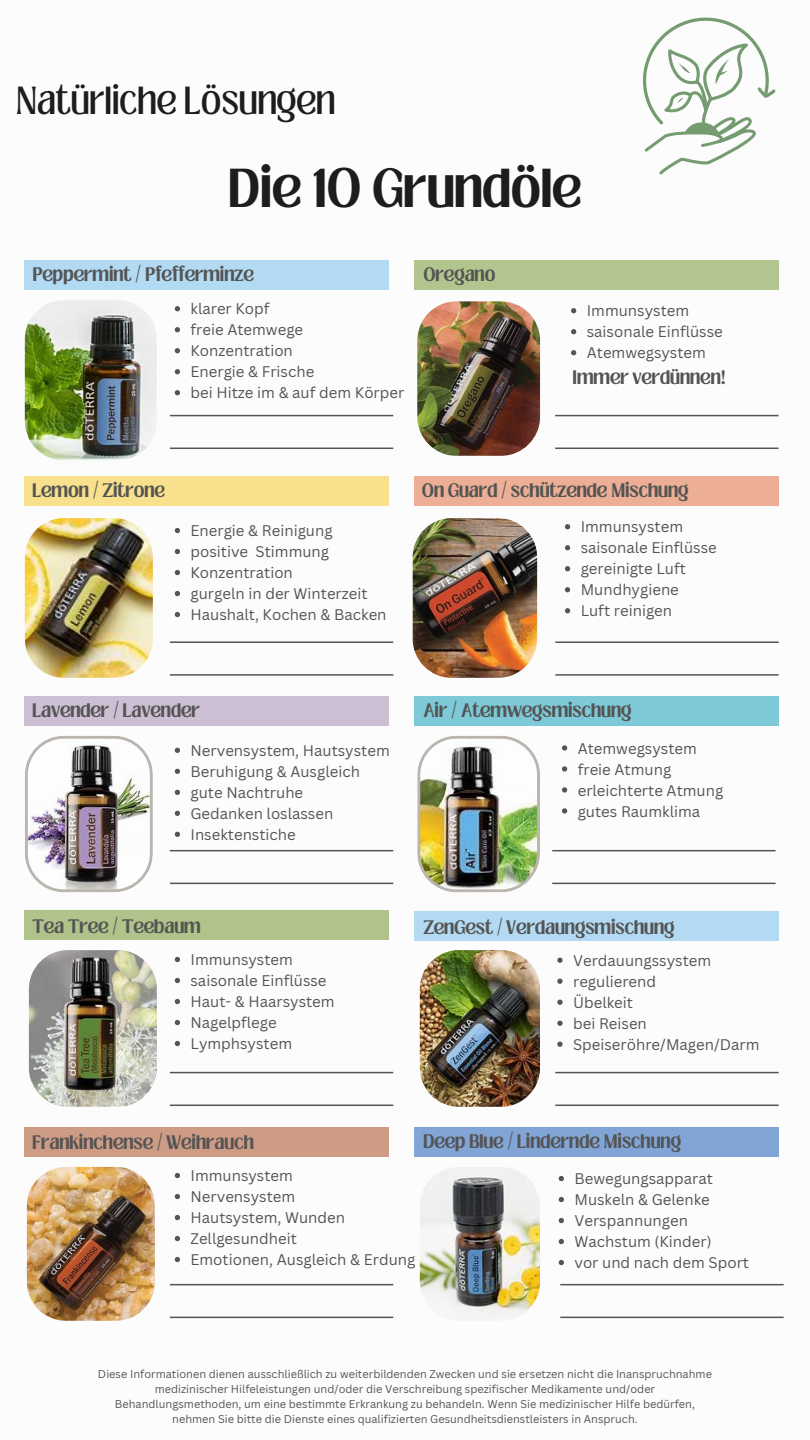
<style>
.page{position:relative;width:810px;height:1440px;background:#fff}
.page>*{position:absolute;margin:0;border:0;box-sizing:border-box;transform-origin:0 0}
.t1{font:700 42px "Loubag";color:#1e1c1c}
.t2{font:30px "Loubag";color:#1e1c1c}
.t3{font:15px "Canva Sans";color:#545454}
.t4{font:700 15px "Loubag";color:#545454}
.t5{font:11px/15px "Canva Sans";color:#545454;text-align:center}
</style>
<div class="page">
<img style="left:25px;top:518px;width:128px;height:160px;border-radius:39px">
<img style="left:25px;top:300px;width:132px;height:160px;border-radius:39px">
<img style="left:25px;top:736px;width:128px;height:156px">
<img style="left:29px;top:950px;width:128px;height:157px;border-radius:39px">
<img style="left:27px;top:1167px;width:128px;height:154px;border-radius:39px">
<img style="left:417px;top:301px;width:123px;height:155px">
<img style="left:413px;top:518px;width:124px;height:160px;border-radius:39px">
<img style="left:417px;top:736px;width:123px;height:156px">
<img style="left:420px;top:950px;width:120px;height:157px;border-radius:39px">
<img style="left:420px;top:1167px;width:120px;height:153px">
<div style="left:25px;top:260px;width:364px;height:29px;background:#b3daf3"></div>
<div style="left:414px;top:260px;width:365px;height:29px;background:#b3c58e"></div>
<div style="left:414px;top:697px;width:365px;height:29px;background:#7ec9d7"></div>
<div style="left:25px;top:910px;width:364px;height:30px;background:#b0c38a"></div>
<div style="left:25px;top:696px;width:364px;height:29px;background:#ccbfd3"></div>
<div style="left:414px;top:476px;width:365px;height:29px;background:#ecaf95"></div>
<div style="left:414px;top:1127px;width:365px;height:29px;background:#81a5d5"></div>
<div style="left:25px;top:1127px;width:364px;height:29px;background:#ce9b85"></div>
<div style="left:25px;top:476px;width:364px;height:29px;background:#f8e08d"></div>
<div style="left:414px;top:911px;width:365px;height:30px;background:#b3daf3"></div>
<hr style="left:170px;top:1105px;width:223px;height:1px;background:#545454">
<hr style="left:170px;top:1072px;width:223px;height:1px;background:#545454">
<hr style="left:560px;top:1317px;width:224px;height:1px;background:#545454">
<hr style="left:560px;top:1284px;width:224px;height:1px;background:#545454">
<hr style="left:555px;top:1105px;width:224px;height:1px;background:#545454">
<hr style="left:555px;top:1072px;width:224px;height:1px;background:#545454">
<hr style="left:552px;top:883px;width:224px;height:1px;background:#545454">
<hr style="left:552px;top:850px;width:224px;height:1px;background:#545454">
<hr style="left:555px;top:674px;width:224px;height:2px;background:#545454">
<hr style="left:555px;top:641px;width:224px;height:2px;background:#545454">
<hr style="left:555px;top:448px;width:224px;height:1px;background:#545454">
<hr style="left:555px;top:415px;width:224px;height:1px;background:#545454">
<hr style="left:170px;top:883px;width:223px;height:1px;background:#545454">
<hr style="left:170px;top:850px;width:223px;height:1px;background:#545454">
<hr style="left:170px;top:674px;width:223px;height:2px;background:#545454">
<hr style="left:170px;top:641px;width:223px;height:2px;background:#545454">
<hr style="left:170px;top:448px;width:223px;height:1px;background:#545454">
<hr style="left:170px;top:415px;width:223px;height:1px;background:#545454">
<hr style="left:170px;top:1317px;width:223px;height:1px;background:#545454">
<hr style="left:170px;top:1284px;width:223px;height:1px;background:#545454">
<svg style="left:643px;top:18px;width:133px;height:156px"></svg>
<svg style="left:175px;top:306px;width:5px;height:5px"></svg>
<svg style="left:175px;top:327px;width:5px;height:5px"></svg>
<svg style="left:175px;top:348px;width:5px;height:5px"></svg>
<svg style="left:175px;top:369px;width:5px;height:5px"></svg>
<svg style="left:175px;top:390px;width:5px;height:5px"></svg>
<svg style="left:571px;top:308px;width:5px;height:5px"></svg>
<svg style="left:571px;top:329px;width:5px;height:5px"></svg>
<svg style="left:571px;top:350px;width:5px;height:5px"></svg>
<svg style="left:175px;top:528px;width:5px;height:5px"></svg>
<svg style="left:175px;top:549px;width:5px;height:5px"></svg>
<svg style="left:175px;top:570px;width:5px;height:5px"></svg>
<svg style="left:175px;top:591px;width:5px;height:5px"></svg>
<svg style="left:175px;top:612px;width:5px;height:5px"></svg>
<svg style="left:175px;top:748px;width:5px;height:5px"></svg>
<svg style="left:175px;top:769px;width:5px;height:5px"></svg>
<svg style="left:175px;top:790px;width:5px;height:5px"></svg>
<svg style="left:175px;top:811px;width:5px;height:5px"></svg>
<svg style="left:175px;top:832px;width:5px;height:5px"></svg>
<svg style="left:175px;top:957px;width:5px;height:5px"></svg>
<svg style="left:175px;top:978px;width:5px;height:5px"></svg>
<svg style="left:175px;top:999px;width:5px;height:5px"></svg>
<svg style="left:175px;top:1020px;width:5px;height:5px"></svg>
<svg style="left:175px;top:1041px;width:5px;height:5px"></svg>
<svg style="left:175px;top:1173px;width:5px;height:5px"></svg>
<svg style="left:175px;top:1194px;width:5px;height:5px"></svg>
<svg style="left:175px;top:1215px;width:5px;height:5px"></svg>
<svg style="left:175px;top:1236px;width:5px;height:5px"></svg>
<svg style="left:175px;top:1257px;width:5px;height:5px"></svg>
<svg style="left:565px;top:524px;width:5px;height:5px"></svg>
<svg style="left:565px;top:545px;width:5px;height:5px"></svg>
<svg style="left:565px;top:566px;width:5px;height:5px"></svg>
<svg style="left:565px;top:587px;width:5px;height:5px"></svg>
<svg style="left:565px;top:608px;width:5px;height:5px"></svg>
<svg style="left:562px;top:745px;width:5px;height:6px"></svg>
<svg style="left:562px;top:766px;width:5px;height:6px"></svg>
<svg style="left:562px;top:787px;width:5px;height:6px"></svg>
<svg style="left:562px;top:808px;width:5px;height:6px"></svg>
<svg style="left:557px;top:958px;width:6px;height:5px"></svg>
<svg style="left:557px;top:979px;width:6px;height:5px"></svg>
<svg style="left:557px;top:1000px;width:6px;height:5px"></svg>
<svg style="left:557px;top:1021px;width:6px;height:5px"></svg>
<svg style="left:557px;top:1042px;width:6px;height:5px"></svg>
<svg style="left:559px;top:1176px;width:5px;height:5px"></svg>
<svg style="left:559px;top:1197px;width:5px;height:5px"></svg>
<svg style="left:559px;top:1218px;width:5px;height:5px"></svg>
<svg style="left:559px;top:1239px;width:5px;height:5px"></svg>
<svg style="left:559px;top:1260px;width:5px;height:5px"></svg>
<h3 class="t2" style="left:15px;top:77px;width:321px">Natürliche Lösungen</h3>
<p class="t1" style="left:229px;top:154px;width:354px">Die 10 Grundöle</p>
<p class="t4" style="left:33px;top:262px;width:223px">Peppermint / Pfefferminze</p>
<p class="t3" style="left:191px;top:298px;width:81px">klarer Kopf</p>
<p class="t3" style="left:191px;top:319px;width:114px">freie Atemwege</p>
<p class="t3" style="left:191px;top:340px;width:104px">Konzentration</p>
<p class="t3" style="left:191px;top:361px;width:125px">Energie &amp; Frische</p>
<h3 class="t3" style="left:191px;top:382px;width:215px">bei Hitze im &amp; auf dem Körper</h3>
<p class="t4" style="left:423px;top:262px;width:74px">Oregano</p>
<p class="t3" style="left:587px;top:300px;width:104px">Immunsystem</p>
<p class="t3" style="left:587px;top:321px;width:138px">saisonale Einflüsse</p>
<p class="t3" style="left:587px;top:342px;width:121px">Atemwegsystem</p>
<p class="t4" style="left:573px;top:365px;width:155px">Immer verdünnen!</p>
<p class="t4" style="left:33px;top:478px;width:134px">Lemon / Zitrone</p>
<h3 class="t3" style="left:191px;top:520px;width:144px">Energie &amp; Reinigung</h3>
<p class="t3" style="left:191px;top:541px;width:140px">positive Stimmung</p>
<p class="t3" style="left:191px;top:562px;width:104px">Konzentration</p>
<p class="t3" style="left:191px;top:583px;width:179px">gurgeln in der Winterzeit</p>
<p class="t3" style="left:191px;top:604px;width:198px">Haushalt, Kochen &amp; Backen</p>
<p class="t4" style="left:33px;top:699px;width:169px">Lavender / Lavender</p>
<h3 class="t3" style="left:191px;top:740px;width:201px">Nervensystem, Hautsystem</h3>
<h3 class="t3" style="left:191px;top:761px;width:171px">Beruhigung &amp; Ausgleich</h3>
<p class="t3" style="left:191px;top:782px;width:114px">gute Nachtruhe</p>
<p class="t3" style="left:191px;top:803px;width:144px">Gedanken loslassen</p>
<p class="t3" style="left:191px;top:824px;width:107px">Insektenstiche</p>
<h3 class="t4" style="left:33px;top:914px;width:170px">Tea Tree / Teebaum</h3>
<p class="t3" style="left:191px;top:949px;width:104px">Immunsystem</p>
<p class="t3" style="left:191px;top:970px;width:138px">saisonale Einflüsse</p>
<p class="t3" style="left:191px;top:991px;width:146px">Haut- &amp; Haarsystem</p>
<h3 class="t3" style="left:191px;top:1012px;width:88px">Nagelpflege</h3>
<p class="t3" style="left:191px;top:1033px;width:103px">Lymphsystem</p>
<p class="t4" style="left:422px;top:478px;width:268px">On Guard / schützende Mischung</p>
<p class="t3" style="left:581px;top:516px;width:104px">Immunsystem</p>
<p class="t3" style="left:581px;top:537px;width:138px">saisonale Einflüsse</p>
<p class="t3" style="left:581px;top:558px;width:107px">gereinigte Luft</p>
<p class="t3" style="left:581px;top:579px;width:100px">Mundhygiene</p>
<p class="t3" style="left:581px;top:600px;width:93px">Luft reinigen</p>
<p class="t4" style="left:423px;top:699px;width:210px">Air / Atemwegsmischung</p>
<p class="t3" style="left:578px;top:738px;width:121px">Atemwegsystem</p>
<h3 class="t3" style="left:578px;top:759px;width:95px">freie Atmung</h3>
<h3 class="t3" style="left:578px;top:780px;width:147px">erleichterte Atmung</h3>
<p class="t3" style="left:578px;top:801px;width:124px">gutes Raumklima</p>
<p class="t4" style="left:423px;top:915px;width:253px">ZenGest / Verdaungsmischung</p>
<p class="t3" style="left:573px;top:950px;width:140px">Verdauungssystem</p>
<p class="t3" style="left:573px;top:971px;width:85px">regulierend</p>
<p class="t3" style="left:573px;top:992px;width:61px">Übelkeit</p>
<p class="t3" style="left:573px;top:1013px;width:75px">bei Reisen</p>
<p class="t3" style="left:573px;top:1034px;width:188px">Speiseröhre/Magen/Darm</p>
<p class="t4" style="left:33px;top:1130px;width:223px">Frankinchense / Weihrauch</p>
<p class="t4" style="left:423px;top:1129px;width:259px">Deep Blue / Lindernde Mischung</p>
<p class="t3" style="left:191px;top:1165px;width:104px">Immunsystem</p>
<p class="t3" style="left:191px;top:1186px;width:106px">Nervensystem</p>
<p class="t3" style="left:191px;top:1207px;width:156px">Hautsystem, Wunden</p>
<p class="t3" style="left:191px;top:1228px;width:108px">Zellgesundheit</p>
<h3 class="t3" style="left:191px;top:1249px;width:226px">Emotionen, Ausgleich &amp; Erdung</h3>
<p class="t3" style="left:574px;top:1168px;width:140px">Bewegungsapparat</p>
<p class="t3" style="left:574px;top:1189px;width:137px">Muskeln &amp; Gelenke</p>
<p class="t3" style="left:574px;top:1210px;width:115px">Verspannungen</p>
<p class="t3" style="left:574px;top:1231px;width:139px">Wachstum (Kinder)</p>
<p class="t3" style="left:574px;top:1252px;width:176px">vor und nach dem Sport</p>
<p class="t5" style="left:98px;top:1367px;width:615px">Diese Informationen dienen ausschließlich zu weiterbildenden Zwecken und sie ersetzen nicht die Inanspruchnahme medizinischer Hilfeleistungen und/oder die Verschreibung spezifischer Medikamente und/oder Behandlungsmethoden, um eine bestimmte Erkrankung zu behandeln. Wenn Sie medizinischer Hilfe bedürfen, nehmen Sie bitte die Dienste eines qualifizierten Gesundheitsdienstleisters in Anspruch.</p>
</div>
